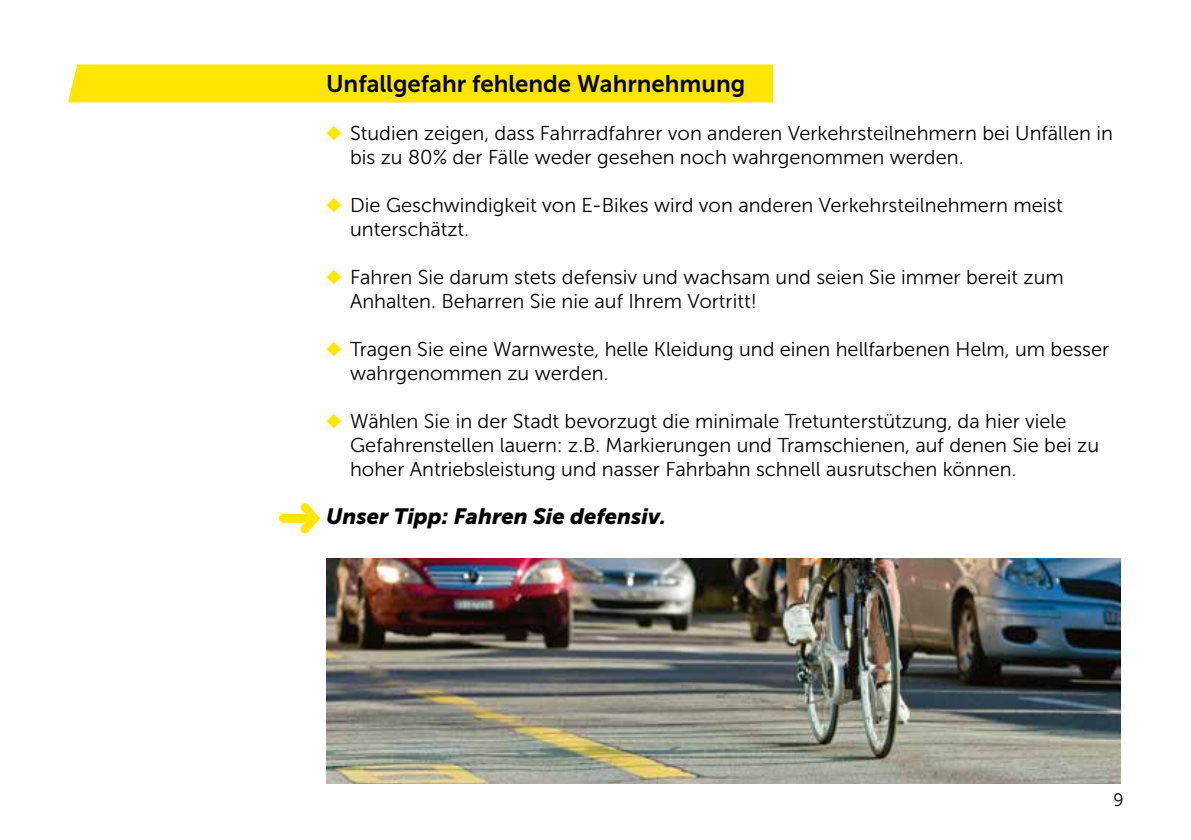
<style>
.page{position:relative;width:1191px;height:840px;background:#fff}
.page>*{position:absolute;margin:0;border:0;box-sizing:border-box;transform-origin:0 0}
.t1{font:24px "Museo Sans 700";color:#000}
.t2{font:italic 22px "Museo Sans 900";color:#000}
.t3{font:20px/24px "Museo Sans 300";color:#000}
.t4{font:18px "Museo Sans 300";color:#000;scale:.95 1}
.s1{color:#ffe600}
.s2{font-size:20px}
</style>
<div class="page">
<img style="left:326px;top:558px;width:794px;height:224px">
<div style="left:68px;top:64px;width:705px;height:38px;background:#ffe600"></div>
<p class="t1" style="left:326px;top:70px;width:421px">Unfallgefahr fehlende Wahrnehmung</p>
<p class="t3" style="left:350px;top:121px;width:764px;text-indent:-24px"><span class="s1">◆</span> Studien zeigen, dass Fahrradfahrer von anderen Verkehrsteilnehmern bei Unfällen in bis zu 80% der Fälle weder gesehen noch wahrgenommen werden.</p>
<p class="t3" style="left:350px;top:193px;width:714px;text-indent:-24px"><span class="s1">◆</span> Die Geschwindigkeit von E-Bikes wird von anderen Verkehrsteilnehmern meist unterschätzt.</p>
<p class="t3" style="left:350px;top:265px;width:715px;text-indent:-24px"><span class="s1">◆</span> Fahren Sie darum stets defensiv und wachsam und seien Sie immer bereit zum<br>Anhalten. Beharren Sie nie auf Ihrem Vortritt!</p>
<p class="t3" style="left:350px;top:337px;width:760px;text-indent:-24px"><span class="s1">◆</span> Tragen Sie eine Warnweste, helle Kleidung und einen hellfarbenen Helm, um besser wahrgenommen zu werden.</p>
<p class="t3" style="left:350px;top:409px;width:750px;text-indent:-24px"><span class="s1">◆</span> Wählen Sie in der Stadt bevorzugt die minimale Tretunterstützung, da hier viele<br>Gefahrenstellen lauern: z.B. Markierungen und Tramschienen, auf denen Sie bei zu hoher Antriebsleistung und nasser Fahrbahn schnell ausrutschen können.</p>
<p class="t2" style="left:326px;top:504px;width:341px">Unser Tipp: Fahren Sie defensiv<span class="s2">.</span></p>
<p class="t4" style="left:1113px;top:789px;width:12px">9</p>
</div>
